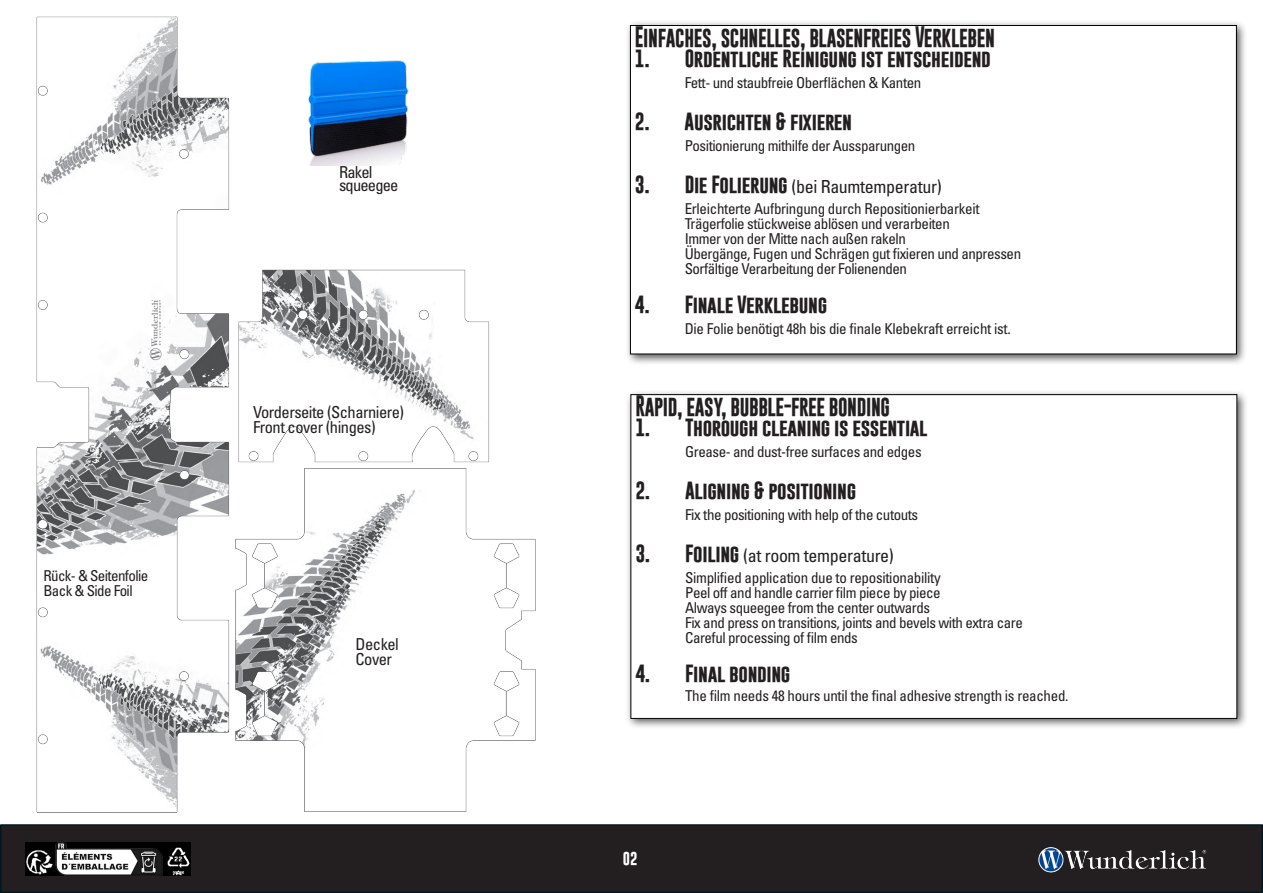
<style>
.page{position:relative;width:1263px;height:893px;background:#fff}
.page>*{position:absolute;margin:0;border:0;box-sizing:border-box;transform-origin:0 0}
.t1{font:700 21.45px "Gobold";letter-spacing:-.02em;color:#231f20;scale:.84 1}
.t2{font:700 18px "Gobold";letter-spacing:-.02em;color:#231f20}
.t3{font:condensed 18px "Univers LT Std";letter-spacing:-.02em;color:#231f20}
.BU{font:condensed 16.5px "Univers LT Std";letter-spacing:-.03em;color:#231f20}
.BU-2{font:condensed 16.5px "Univers LT Std";letter-spacing:-.05em;color:#231f20}
.BU-3{font:condensed 15px "Univers LT Std";letter-spacing:-.03em;color:#231f20}
.t4{font:700 13.5px "Gobold";color:#fff}
.s1{font-family:"Gobold";font-weight:700;font-stretch:normal}
</style>
<div class="page">
<div style="left:625px;top:20px;width:623px;height:345px;background:#231f20;opacity:.75"></div>
<div style="left:630px;top:26px;width:606px;height:328px;background:#fff"></div>
<img style="left:36px;top:16px;width:500px;height:797px">
<div style="left:625px;top:389px;width:623px;height:341px;background:#231f20;opacity:.75"></div>
<div style="left:631px;top:395px;width:606px;height:323px;background:#fff"></div>
<img style="left:302px;top:60px;width:106px;height:106px">
<div style="left:1px;top:825px;width:1261px;height:67px;background:#231f20"></div>
<div style="left:0;top:824px;width:1263px;height:69px;border:2px solid #011622"></div>
<img style="left:26px;top:842px;width:164px;height:34px">
<img style="left:1035px;top:824px;width:217px;height:69px">
<p class="BU-3" style="left:43px;top:566px;width:107px">Rück- &amp; Seitenfolie</p>
<p class="BU-3" style="left:43px;top:581px;width:91px">Back &amp; Side Foil</p>
<p class="BU" style="left:339px;top:161px;width:35px">Rakel</p>
<p class="BU-2" style="left:339px;top:175px;width:61px">squeegee</p>
<p class="BU" style="left:253px;top:402px;width:153px">Vorderseite (Scharniere)</p>
<p class="BU" style="left:253px;top:417px;width:124px">Front cover (hinges)</p>
<p class="BU" style="left:356px;top:633px;width:45px">Deckel</p>
<p class="BU" style="left:356px;top:648px;width:38px">Cover</p>
<p class="t1" style="left:635px;top:23px;width:430px">Einfaches, schnelles, blasenfreies Verkleben</p>
<p class="t2" style="left:635px;top:46px;width:358px">1. Ordentliche Reinigung ist entscheidend</p>
<p class="BU-3" style="left:685px;top:73px;width:238px">Fett- und staubfreie Oberflächen &amp; Kanten</p>
<p class="t2" style="left:635px;top:109px;width:219px">2. Ausrichten &amp; fixieren</p>
<p class="BU-3" style="left:685px;top:136px;width:232px">Positionierung mithilfe der Aussparungen</p>
<p class="t3" style="left:635px;top:175px;width:308px"><span class="s1">3. Die Folierung</span> (bei Raumtemperatur)</p>
<p class="BU-3" style="left:685px;top:199px;width:296px">Erleichterte Aufbringung durch Repositionierbarkeit</p>
<p class="BU-3" style="left:685px;top:214px;width:267px">Trägerfolie stückweise ablösen und verarbeiten</p>
<p class="BU-3" style="left:685px;top:229px;width:223px">Immer von der Mitte nach außen rakeln</p>
<p class="BU-3" style="left:685px;top:244px;width:338px">Übergänge, Fugen und Schrägen gut fixieren und anpressen</p>
<p class="BU-3" style="left:685px;top:259px;width:224px">Sorfältige Verarbeitung der Folienenden</p>
<p class="t2" style="left:635px;top:292px;width:194px">4. Finale Verklebung</p>
<p class="BU-3" style="left:685px;top:319px;width:328px">Die Folie benötigt 48h bis die finale Klebekraft erreicht ist.</p>
<p class="t1" style="left:635px;top:392px;width:305px">Rapid, easy, bubble-free bonding</p>
<p class="t2" style="left:635px;top:415px;width:294px">1. Thorough cleaning is essential</p>
<p class="BU-3" style="left:685px;top:442px;width:238px">Grease- and dust-free surfaces and edges</p>
<p class="t2" style="left:635px;top:478px;width:222px">2. Aligning &amp; positioning</p>
<p class="BU-3" style="left:685px;top:505px;width:235px">Fix the positioning with help of the cutouts</p>
<p class="t3" style="left:635px;top:544px;width:260px"><span class="s1">3. Foiling</span> (at room temperature)</p>
<p class="BU-3" style="left:685px;top:568px;width:257px">Simplified application due to repositionability</p>
<p class="BU-3" style="left:685px;top:583px;width:257px">Peel off and handle carrier film piece by piece</p>
<p class="BU-3" style="left:685px;top:598px;width:246px">Always squeegee from the center outwards</p>
<p class="BU-3" style="left:685px;top:613px;width:339px">Fix and press on transitions, joints and bevels with extra care</p>
<p class="BU-3" style="left:685px;top:628px;width:174px">Careful processing of film ends</p>
<p class="t2" style="left:635px;top:661px;width:157px">4. Final bonding</p>
<p class="BU-3" style="left:685px;top:686px;width:385px">The film needs 48 hours until the final adhesive strength is reached.</p>
<p class="t4" style="left:623px;top:850px;width:16px">02</p>
</div>
